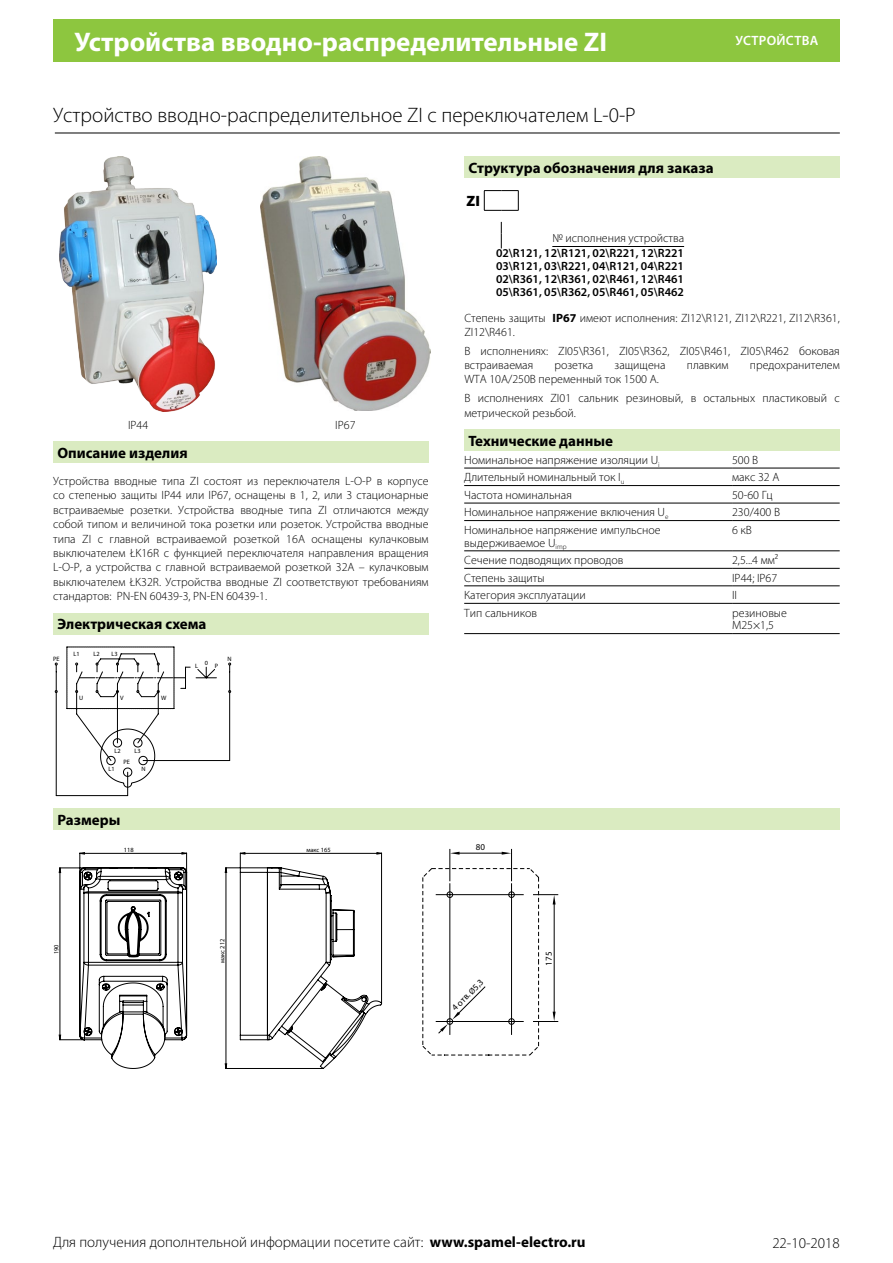
<style>
.page{position:relative;width:893px;height:1263px;background:#fff}
.page>*{position:absolute;margin:0;border:0;box-sizing:border-box;transform-origin:0 0}
.t1{font:700 27px "Myriad Pro";color:#fff}
.t2{font:300 21px "Myriad Pro";color:#000}
.Überschrift{font:700 15px "Myriad Pro";color:#000}
.t3{font:300 15px "Myriad Pro";color:#000}
.TS_Bestellschlüssel{font:900 15px "Myriad Pro";color:#000}
.t4{font:600 13.5px "Myriad Pro";letter-spacing:.02em;color:#fff}
.Text_normal_block{font:300 12px/14.4px "Myriad Pro";color:#000;text-align:justify}
.Tabellenkörper{font:300 12px/12.8px "Myriad Pro";color:#000}
.Text_pod_numerem_zam{font:300 12px/14.4px "Myriad Pro";color:#000}
.TS_fett_links{font:600 12px "Myriad Pro";color:#000}
.TS_links_unterstrich{font:300 12px "Myriad Pro";color:#000}
.Podpis_pod_zdjeciem{font:300 12px "Myriad Pro";color:#000}
.Cecha_Wymiary{font:9px "Myriad Pro";color:#000}
.Cecha_Wymiary-2{font:6.45px "Myriad Pro";color:#000}
.Cecha_schemat_elektr{font:6.3px "Arial";color:#000}
.s1{font-weight:700}
.s2{font-size:8.25px}
</style>
<div class="page">
<div style="left:53px;top:19px;width:787px;height:43px;background:#8dc63f"></div>
<div style="left:464px;top:429px;width:376px;height:21px;background:#daebc1"></div>
<hr style="left:464px;top:468px;width:268px;height:1px;background:#000">
<hr style="left:732px;top:468px;width:108px;height:1px;background:#000">
<hr style="left:464px;top:485px;width:268px;height:1px;background:#000">
<hr style="left:732px;top:485px;width:108px;height:1px;background:#000">
<hr style="left:464px;top:503px;width:268px;height:1px;background:#000">
<hr style="left:732px;top:503px;width:108px;height:1px;background:#000">
<hr style="left:464px;top:520px;width:268px;height:1px;background:#000">
<hr style="left:732px;top:520px;width:108px;height:1px;background:#000">
<hr style="left:464px;top:551px;width:268px;height:1px;background:#000">
<hr style="left:732px;top:551px;width:108px;height:1px;background:#000">
<hr style="left:464px;top:568px;width:268px;height:1px;background:#000">
<hr style="left:732px;top:568px;width:108px;height:1px;background:#000">
<hr style="left:464px;top:586px;width:268px;height:1px;background:#000">
<hr style="left:732px;top:586px;width:108px;height:1px;background:#000">
<hr style="left:464px;top:603px;width:268px;height:1px;background:#000">
<hr style="left:732px;top:603px;width:108px;height:1px;background:#000">
<hr style="left:464px;top:633px;width:268px;height:1px;background:#000">
<hr style="left:732px;top:633px;width:108px;height:1px;background:#000">
<div style="left:464px;top:156px;width:376px;height:22px;background:#daebc1"></div>
<svg style="left:484px;top:190px;width:35px;height:21px"></svg>
<svg style="left:501px;top:222px;width:1px;height:26px"></svg>
<hr style="left:552px;top:246px;width:132px;height:1px;background:#000">
<div style="left:53px;top:808px;width:787px;height:22px;background:#daebc1"></div>
<svg style="left:422px;top:848px;width:136px;height:208px"></svg>
<svg style="left:59px;top:853px;width:128px;height:187px"></svg>
<svg style="left:225px;top:853px;width:157px;height:14px"></svg>
<svg style="left:79px;top:867px;width:303px;height:202px"></svg>
<hr style="left:55px;top:133px;width:785px;height:1px;background:#000">
<div style="left:53px;top:441px;width:376px;height:22px;background:#daebc1"></div>
<div style="left:53px;top:613px;width:376px;height:21px;background:#daebc1"></div>
<svg style="left:55px;top:647px;width:176px;height:149px"></svg>
<img style="left:59px;top:156px;width:158px;height:255px">
<img style="left:260px;top:156px;width:170px;height:255px">
<h1 class="t1" style="left:74px;top:24px;width:534px">Устройства вводно-распределительные ZI</h1>
<p class="t2" style="left:53px;top:104px;width:584px">Устройство вводно-распределительное ZI с переключателем L-0-P</p>
<p class="Überschrift" style="left:469px;top:158px;width:247px">Структура обозначения для заказа</p>
<p class="TS_Bestellschlüssel" style="left:467px;top:191px;width:15px">ZI</p>
<p class="TS_links_unterstrich" style="left:552px;top:232px;width:133px">№ исполнения устройства</p>
<p class="TS_fett_links" style="left:496px;top:246px;width:189px">02\R121, 12\R121, 02\R221, 12\R221</p>
<p class="TS_fett_links" style="left:496px;top:259px;width:189px">03\R121, 03\R221, 04\R121, 04\R221</p>
<p class="TS_fett_links" style="left:496px;top:271px;width:189px">02\R361, 12\R361, 02\R461, 12\R461</p>
<p class="TS_fett_links" style="left:496px;top:284px;width:189px">05\R361, 05\R362, 05\R461, 05\R462</p>
<p class="t4" style="left:735px;top:32px;width:84px">УСТРОЙСТВА</p>
<p class="Podpis_pod_zdjeciem" style="left:128px;top:418px;width:22px">IP44</p>
<p class="Podpis_pod_zdjeciem" style="left:335px;top:418px;width:22px">IP67</p>
<p class="Überschrift" style="left:57px;top:443px;width:132px">Описание изделия</p>
<p class="Text_normal_block" style="left:53px;top:474px;width:377px">Устройства вводные типа ZI состоят из переключателя L-O-P в корпусе со степенью защиты IP44 или IP67, оснащены в 1, 2, или 3 стационарные встраиваемые розетки. Устройства вводные типа ZI отличаются между собой типом и величиной тока розетки или розеток. Устройства вводные типа ZI с главной встраиваемой розеткой 16A оснащены кулачковым выключателем ŁK16R с функцией переключателя направления вращения L-O-P, а устройства с главной встраиваемой розеткой 32A – кулачковым выключателем ŁK32R. Устройства вводные ZI соответствуют требованиям стандартов: PN-EN 60439-3, PN-EN 60439-1.</p>
<p class="Überschrift" style="left:57px;top:614px;width:151px">Электрическая схема</p>
<p class="Cecha_schemat_elektr" style="left:74px;top:650px;width:8px">L1</p>
<p class="Cecha_schemat_elektr" style="left:112px;top:650px;width:8px">L3</p>
<p class="Cecha_schemat_elektr" style="left:93px;top:650px;width:8px">L2</p>
<p class="Cecha_schemat_elektr" style="left:53px;top:655px;width:8px">PE</p>
<p class="Cecha_schemat_elektr" style="left:228px;top:655px;width:6px">N</p>
<p class="Cecha_schemat_elektr" style="left:215px;top:662px;width:5px">P</p>
<p class="Cecha_schemat_elektr" style="left:205px;top:659px;width:5px">0</p>
<p class="Cecha_schemat_elektr" style="left:195px;top:662px;width:4px">L</p>
<p class="Cecha_schemat_elektr" style="left:79px;top:694px;width:6px">U</p>
<p class="Cecha_schemat_elektr" style="left:120px;top:694px;width:5px">V</p>
<p class="Cecha_schemat_elektr" style="left:161px;top:694px;width:7px">W</p>
<p class="Cecha_schemat_elektr" style="left:114px;top:747px;width:8px">L2</p>
<p class="Cecha_schemat_elektr" style="left:134px;top:747px;width:8px">L3</p>
<p class="Cecha_schemat_elektr" style="left:108px;top:765px;width:8px">L1</p>
<p class="Cecha_schemat_elektr" style="left:124px;top:758px;width:8px">PE</p>
<p class="Cecha_schemat_elektr" style="left:141px;top:765px;width:6px">N</p>
<p class="Überschrift" style="left:57px;top:810px;width:64px">Размеры</p>
<p class="Text_pod_numerem_zam" style="left:464px;top:311px;width:377px">Степень защиты <span class="s1">IP67</span> имеют исполнения: ZI12\R121, ZI12\R221, ZI12\R361,<br>ZI12\R461.</p>
<p class="Text_pod_numerem_zam" style="left:464px;top:344px;width:377px">В исполнениях: ZI05\R361, ZI05\R362, ZI05\R461, ZI05\R462 боковая встраиваемая</p>
<p class="Text_pod_numerem_zam" style="left:554px;top:358px;width:40px">розетка</p>
<p class="Text_pod_numerem_zam" style="left:615px;top:358px;width:52px">защищена</p>
<p class="Text_pod_numerem_zam" style="left:687px;top:358px;width:43px">плавким</p>
<p class="Text_pod_numerem_zam" style="left:750px;top:358px;width:91px">предохранителем</p>
<p class="Text_pod_numerem_zam" style="left:464px;top:372px;width:196px">WTA 10A/250В переменный ток 1500 A.</p>
<p class="Text_pod_numerem_zam" style="left:464px;top:391px;width:377px">В исполнениях ZI01 сальник резиновый, в остальных пластиковый с метрической резьбой.</p>
<p class="Überschrift" style="left:468px;top:431px;width:146px">Технические данные</p>
<p class="Tabellenkörper" style="left:464px;top:454px;width:197px">Номинальное напряжение изоляции U<sub>i</sub></p>
<p class="Tabellenkörper" style="left:732px;top:454px;width:28px">500 В</p>
<p class="Tabellenkörper" style="left:464px;top:471px;width:162px">Длительный номинальный ток I<sub>u</sub></p>
<p class="Tabellenkörper" style="left:732px;top:471px;width:49px">макс 32 A</p>
<p class="Tabellenkörper" style="left:464px;top:489px;width:109px">Частота номинальная</p>
<p class="Tabellenkörper" style="left:732px;top:489px;width:42px">50-60 Гц</p>
<p class="Tabellenkörper" style="left:464px;top:506px;width:206px">Номинальное напряжение включения U<sub>e</sub></p>
<p class="Tabellenkörper" style="left:732px;top:506px;width:50px">230/400 В</p>
<p class="Tabellenkörper" style="left:464px;top:524px;width:198px">Номинальное напряжение импульсное выдерживаемое U<sub>imp</sub></p>
<p class="Tabellenkörper" style="left:732px;top:524px;width:21px">6 кВ</p>
<p class="Tabellenkörper" style="left:464px;top:554px;width:161px">Сечение подводящих проводов</p>
<p class="Tabellenkörper" style="left:732px;top:554px;width:48px">2,5...4 мм²</p>
<p class="Tabellenkörper" style="left:464px;top:571px;width:82px">Степень защиты</p>
<p class="Tabellenkörper" style="left:732px;top:571px;width:47px">IP44; IP67</p>
<p class="Tabellenkörper" style="left:464px;top:589px;width:123px">Категория эксплуатации</p>
<p class="Tabellenkörper" style="left:732px;top:589px;width:7px">II</p>
<p class="Tabellenkörper" style="left:464px;top:606px;width:74px">Тип сальников</p>
<p class="Tabellenkörper" style="left:732px;top:606px;width:56px">резиновые</p>
<p class="Tabellenkörper" style="left:732px;top:619px;width:43px">M25×1,5</p>
<p class="Cecha_Wymiary-2" style="left:52px;top:954px;width:11px;rotate:-90deg">190</p>
<p class="Cecha_Wymiary-2" style="left:124px;top:846px;width:11px">118</p>
<p class="Cecha_Wymiary" style="left:476px;top:841px;width:11px">80</p>
<p class="Cecha_Wymiary-2" style="left:306px;top:846px;width:26px">макс 165</p>
<p class="Cecha_Wymiary-2" style="left:218px;top:963px;width:26px;rotate:-90deg">макс 212</p>
<p class="Cecha_Wymiary" style="left:450px;top:1005px;width:42px;rotate:-45deg">4 отв. <span class="s2">Ø</span>5,3</p>
<p class="Cecha_Wymiary" style="left:543px;top:966px;width:15px;rotate:-90deg">175</p>
<p class="t3" style="left:53px;top:1234px;width:534px">Для получения дополнтельной информации посетите сайт: <span class="s1">www.spamel-electro.ru</span></p>
<p class="t3" style="left:772px;top:1234px;width:69px">22-10-2018</p>
</div>
